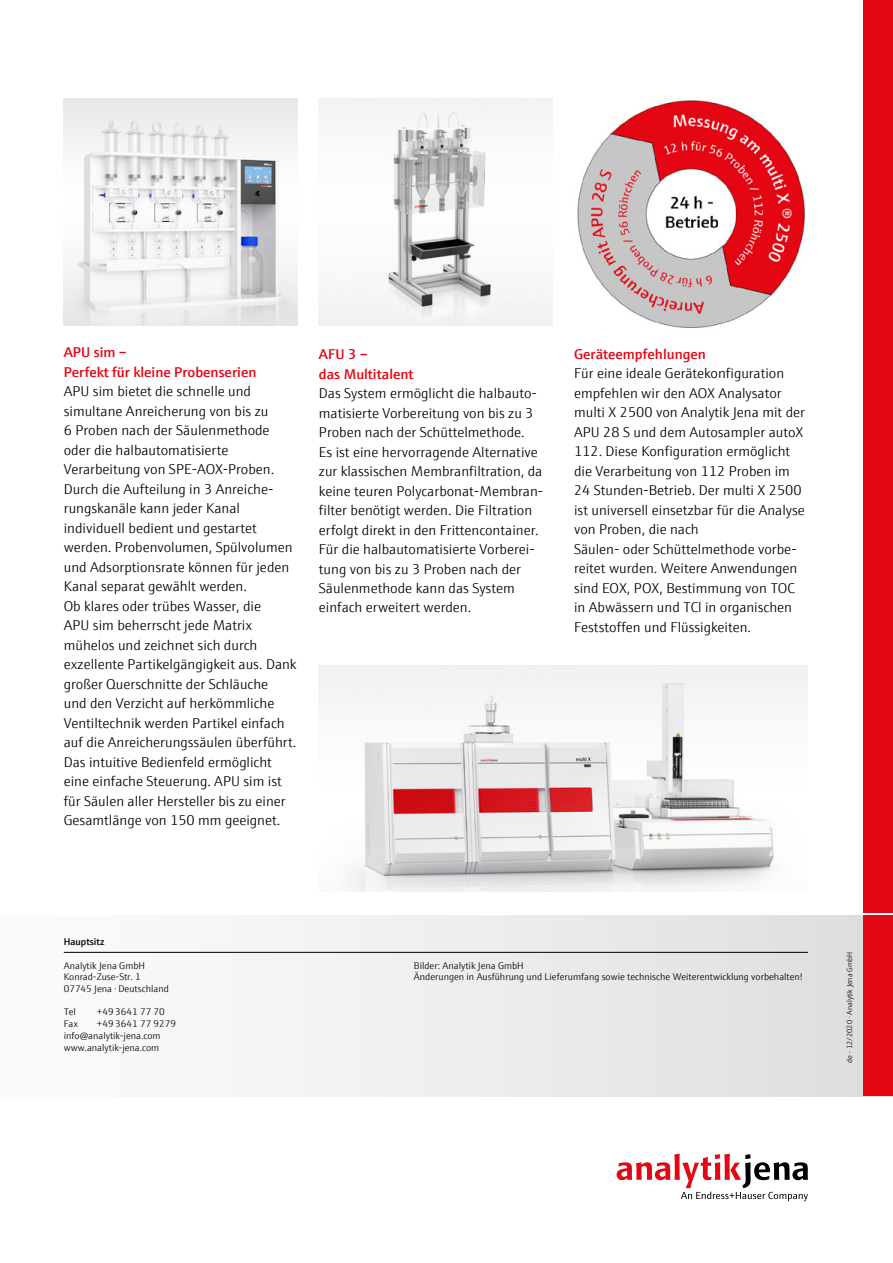
<style>
.page{position:relative;width:893px;height:1263px;background:#fff}
.page>*{position:absolute;margin:0;border:0;box-sizing:border-box;transform-origin:0 0}
.t1{font:300 14.25px/19.5px "E+H Sans";color:#000}
.t2{font:600 14.25px/19.5px "E+H Sans";color:#e30613}
.t3{font:300 9.75px/11.7px "E+H Sans";color:#000}
.t4{font:600 9.75px "E+H Sans";color:#000}
.t5{font:300 7.5px "E+H Sans";color:#000}
.s1{font-family:"Minion Pro";font-weight:400}
</style>
<div class="page">
<div style="left:863px;top:0;width:30px;height:913px;background:#e30613"></div>
<div style="left:0;top:915px;width:893px;height:181px;background:linear-gradient(to right,#fdfdfd,#dededf)"></div>
<div style="left:863px;top:915px;width:30px;height:181px;background:#e30613"></div>
<svg style="left:617px;top:1154px;width:191px;height:47px"></svg>
<hr style="left:64px;top:952px;width:744px;height:1px;background:#000">
<img style="left:319px;top:99px;width:233px;height:226px">
<img style="left:319px;top:665px;width:489px;height:227px">
<img style="left:64px;top:99px;width:233px;height:226px">
<img style="left:577px;top:100px;width:228px;height:228px">
<p class="t2" style="left:64px;top:342px;width:194px">APU sim –<br>Perfekt für kleine Probenserien</p>
<p class="t1" style="left:64px;top:381px;width:234px">APU sim bietet die schnelle und simultane Anreicherung von bis zu<br>6 Proben nach der Säulenmethode oder die halbautomatisierte Verarbeitung von SPE-AOX-Proben.<br>Durch die Aufteilung in 3 Anreiche&shy;rungskanäle kann jeder Kanal individuell bedient und gestartet werden. Probenvolumen, Spülvolumen und Adsorptionsrate können für jeden Kanal separat gewählt werden.<br>Ob klares oder trübes Wasser, die<br>APU sim beherrscht jede Matrix mühelos und zeichnet sich durch exzellente Partikelgängigkeit aus. Dank großer Querschnitte der Schläuche<br>und den Verzicht auf herkömmliche Ventiltechnik werden Partikel einfach auf die Anreicherungssäulen überführt.<br>Das intuitive Bedienfeld ermöglicht eine einfache Steuerung. APU sim ist für Säulen aller Hersteller bis zu einer Gesamtlänge von 150 mm geeignet.</p>
<p class="t2" style="left:319px;top:343px;width:96px">AFU 3 –<br>das Multitalent</p>
<p class="t1" style="left:319px;top:382px;width:226px">Das System ermöglicht die halbauto&shy;matisierte Vorbereitung von bis zu 3<br>Proben nach der Schüttelmethode.<br>Es ist eine hervorragende Alternative zur klassischen Membranfiltration, da keine teuren Polycarbonat-Membran&shy;filter benötigt werden. Die Filtration erfolgt direkt in den Frittencontainer.<br>Für die halbautomatisierte Vorberei&shy;tung von bis zu 3 Proben nach der Säulenmethode kann das System einfach erweitert werden.</p>
<p class="t2" style="left:574px;top:343px;width:133px">Geräteempfehlungen</p>
<p class="t1" style="left:574px;top:363px;width:232px">Für eine ideale Gerätekonfiguration empfehlen wir den AOX Analysator multi X 2500 von Analytik Jena mit der APU 28 S und dem Autosampler autoX 112. Diese Konfiguration ermöglicht die Verarbeitung von 112 Proben im 24 Stunden-Betrieb. Der multi X 2500 ist universell einsetzbar für die Analyse von Proben, die nach<br>Säulen- oder Schüttelmethode vorbe&shy;reitet wurden. Weitere Anwendungen sind EOX, POX, Bestimmung von TOC in Abwässern und TCl in organischen Feststoffen und Flüssigkeiten.</p>
<p class="t4" style="left:64px;top:934px;width:42px">Hauptsitz</p>
<p class="t3" style="left:64px;top:959px;width:107px">Analytik Jena GmbH<br>Konrad-Zuse-Str. 1<br>07745 Jena <span class="s1">.</span> Deutschland</p>
<p class="t3" style="left:64px;top:1005px;width:14px">Tel</p>
<p class="t3" style="left:97px;top:1005px;width:70px">+49 3641 77 70</p>
<p class="t3" style="left:64px;top:1017px;width:16px">Fax</p>
<p class="t3" style="left:64px;top:1017px;width:114px;text-indent:33px">+49 3641 77 9279 info@analytik-jena.com www.analytik-jena.com</p>
<p class="t3" style="left:414px;top:959px;width:390px">Bilder: Analytik Jena GmbH<br>Änderungen in Ausführung und Lieferumfang sowie technische Weiterentwicklung vorbehalten!</p>
<p class="t5" style="left:844px;top:1062px;width:112px;rotate:-90deg">de · 12/2020 · Analytik Jena GmbH</p>
</div>
